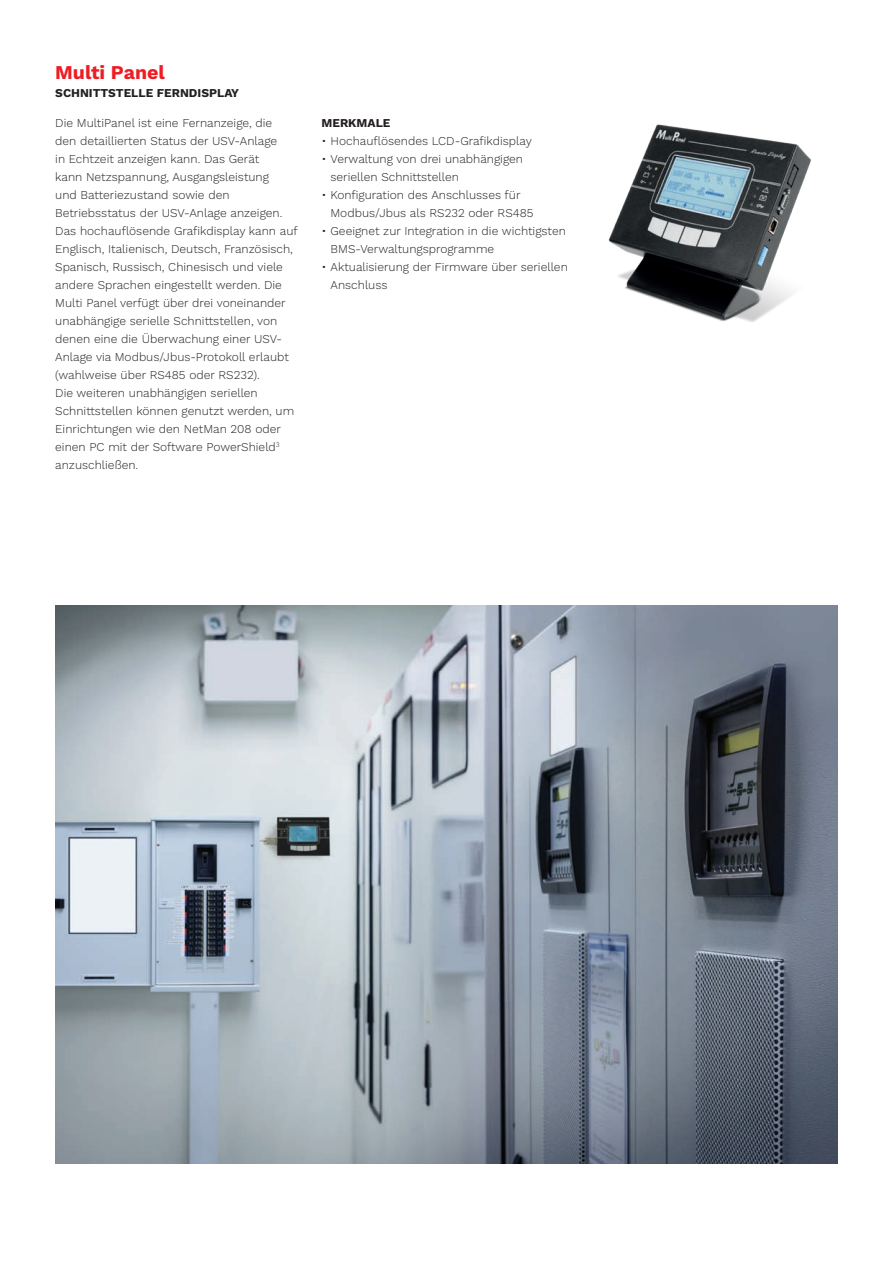
<style>
.page{position:relative;width:893px;height:1263px;background:#fff}
.page>*{position:absolute;margin:0;border:0;box-sizing:border-box;transform-origin:0 0}
.t1{font:700 19.5px "Work Sans";color:#ee1d23}
.t2{font:300 12px/18px "Work Sans";color:#231f20}
.TITOLI{font:700 12px "Work Sans";color:#231f20}
</style>
<div class="page">
<img style="left:608px;top:124px;width:203px;height:198px">
<img style="left:55px;top:606px;width:783px;height:557px">
<p class="t1" style="left:55px;top:61px;width:111px">Multi Panel</p>
<p class="TITOLI" style="left:55px;top:86px;width:185px">SCHNITTSTELLE FERNDISPLAY</p>
<p class="t2" style="left:55px;top:115px;width:244px">Die MultiPanel ist eine Fernanzeige, die<br>den detaillierten Status der USV-Anlage<br>in Echtzeit anzeigen kann. Das Gerät<br>kann Netzspannung, Ausgangsleistung<br>und Batteriezustand sowie den Betriebsstatus der USV-Anlage anzeigen.<br>Das hochauflösende Grafikdisplay kann auf Englisch, Italienisch, Deutsch, Französisch, Spanisch, Russisch, Chinesisch und viele andere Sprachen eingestellt werden. Die Multi Panel verfügt über drei voneinander unabhängige serielle Schnittstellen, von denen eine die Überwachung einer USV-Anlage via Modbus/Jbus-Protokoll erlaubt (wahlweise über RS485 oder RS232).<br>Die weiteren unabhängigen seriellen Schnittstellen können genutzt werden, um Einrichtungen wie den NetMan 208 oder einen PC mit der Software PowerShield<sup>3 </sup>anzuschließen.</p>
<p class="TITOLI" style="left:322px;top:116px;width:70px">MERKMALE</p>
<p class="t2" style="left:322px;top:133px;width:212px">• Hochauflösendes LCD-Grafikdisplay</p>
<p class="t2" style="left:331px;top:151px;width:194px;text-indent:-9px">• Verwaltung von drei unabhängigen seriellen Schnittstellen</p>
<p class="t2" style="left:331px;top:187px;width:204px;text-indent:-9px">• Konfiguration des Anschlusses für<br>Modbus/Jbus als RS232 oder RS485</p>
<p class="t2" style="left:331px;top:223px;width:237px;text-indent:-9px">• Geeignet zur Integration in die wichtigsten<br>BMS-Verwaltungsprogramme</p>
<p class="t2" style="left:331px;top:259px;width:239px;text-indent:-9px">• Aktualisierung der Firmware über seriellen<br>Anschluss</p>
</div>
